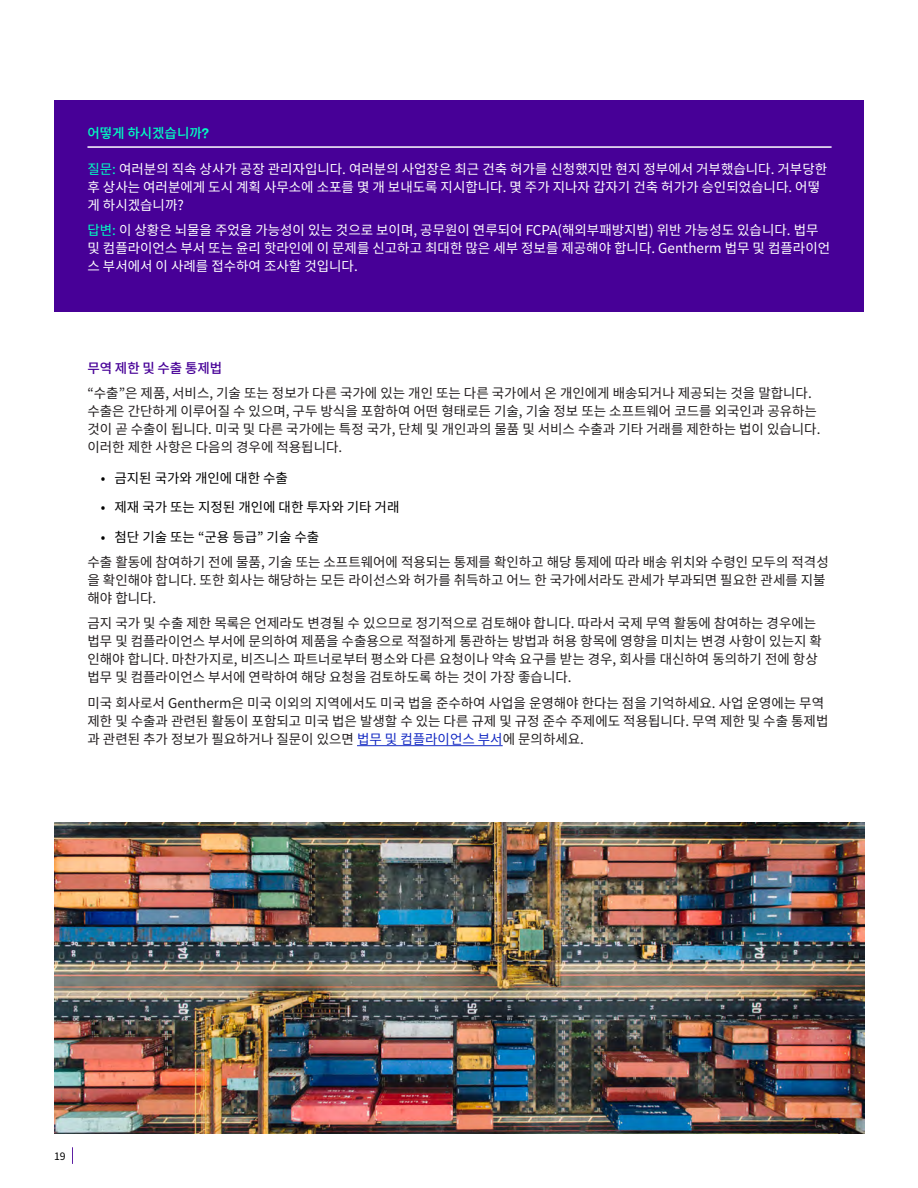
<style>
.page{position:relative;width:918px;height:1188px;background:#fff}
.page>*{position:absolute;margin:0;border:0;box-sizing:border-box;transform-origin:0 0}
._05_-_Body_Text{font:13.5px/18px "Noto Sans KR";color:#231f20}
._05_-_Body_Text-2{font:13.5px/18px "Noto Sans KR";color:#fff}
.t1{font:13.5px "Noto Sans KR";color:#000}
._04_-_Sub_header{font:500 13.5px "Noto Sans KR";color:#00ffc2}
._04_-_Sub_header-2{font:500 13.5px "Noto Sans KR";color:#470097}
.t2{font:10.5px "Noto Sans KR";color:#000}
.s1{font-family:"PP Neue Montreal";font-weight:600}
.s2{color:#00ffc2}
.s3{color:#1329c3}
</style>
<div class="page">
<svg style="left:72px;top:1147px;width:1px;height:17px"></svg>
<div style="left:54px;top:100px;width:810px;height:212px;background:#470097"></div>
<hr style="left:87px;top:146px;width:745px;height:2px;background:#fff">
<hr style="left:357px;top:745px;width:146px;height:1px;background:#1329c3">
<img style="left:55px;top:823px;width:810px;height:311px">
<p class="_04_-_Sub_header" style="left:87px;top:126px;width:123px">어떻게 하시겠습니까<span class="s1">?</span></p>
<p class="_05_-_Body_Text-2" style="left:87px;top:160px;width:741px"><span class="s2">질문:</span> 여러분의 직속 상사가 공장 관리자입니다. 여러분의 사업장은 최근 건축 허가를 신청했지만 현지 정부에서 거부했습니다. 거부당한 후 상사는 여러분에게 도시 계획 사무소에 소포를 몇 개 보내도록 지시합니다. 몇 주가 지나자 갑자기 건축 허가가 승인되었습니다. 어떻 게 하시겠습니까?</p>
<p class="_05_-_Body_Text-2" style="left:87px;top:221px;width:744px"><span class="s2">답변:</span> 이 상황은 뇌물을 주었을 가능성이 있는 것으로 보이며, 공무원이 연루되어 FCPA(해외부패방지법) 위반 가능성도 있습니다. 법무 및 컴플라이언스 부서 또는 윤리 핫라인에 이 문제를 신고하고 최대한 많은 세부 정보를 제공해야 합니다. Gentherm 법무 및 컴플라이언 스 부서에서 이 사례를 접수하여 조사할 것입니다.</p>
<p class="_04_-_Sub_header-2" style="left:87px;top:360px;width:136px">무역 제한 및 수출 통제법</p>
<p class="_05_-_Body_Text" style="left:87px;top:384px;width:735px">“수출”은 제품, 서비스, 기술 또는 정보가 다른 국가에 있는 개인 또는 다른 국가에서 온 개인에게 배송되거나 제공되는 것을 말합니다. 수출은 간단하게 이루어질 수 있으며, 구두 방식을 포함하여 어떤 형태로든 기술, 기술 정보 또는 소프트웨어 코드를 외국인과 공유하는 것이 곧 수출이 됩니다. 미국 및 다른 국가에는 특정 국가, 단체 및 개인과의 물품 및 서비스 수출과 기타 거래를 제한하는 법이 있습니다. 이러한 제한 사항은 다음의 경우에 적용됩니다.</p>
<p class="t1" style="left:101px;top:470px;width:189px">• 금지된 국가와 개인에 대한 수출</p>
<p class="t1" style="left:101px;top:500px;width:300px">• 제재 국가 또는 지정된 개인에 대한 투자와 기타 거래</p>
<p class="t1" style="left:101px;top:529px;width:220px">• 첨단 기술 또는 “군용 등급” 기술 수출</p>
<p class="_05_-_Body_Text" style="left:87px;top:553px;width:743px">수출 활동에 참여하기 전에 물품, 기술 또는 소프트웨어에 적용되는 통제를 확인하고 해당 통제에 따라 배송 위치와 수령인 모두의 적격성 을 확인해야 합니다. 또한 회사는 해당하는 모든 라이선스와 허가를 취득하고 어느 한 국가에서라도 관세가 부과되면 필요한 관세를 지불 해야 합니다.</p>
<p class="_05_-_Body_Text" style="left:87px;top:615px;width:736px">금지 국가 및 수출 제한 목록은 언제라도 변경될 수 있으므로 정기적으로 검토해야 합니다. 따라서 국제 무역 활동에 참여하는 경우에는 법무 및 컴플라이언스 부서에 문의하여 제품을 수출용으로 적절하게 통관하는 방법과 허용 항목에 영향을 미치는 변경 사항이 있는지 확 인해야 합니다. 마찬가지로, 비즈니스 파트너로부터 평소와 다른 요청이나 약속 요구를 받는 경우, 회사를 대신하여 동의하기 전에 항상 법무 및 컴플라이언스 부서에 연락하여 해당 요청을 검토하도록 하는 것이 가장 좋습니다.</p>
<p class="_05_-_Body_Text" style="left:87px;top:694px;width:742px">미국 회사로서 Gentherm은 미국 이외의 지역에서도 미국 법을 준수하여 사업을 운영해야 한다는 점을 기억하세요. 사업 운영에는 무역 제한 및 수출과 관련된 활동이 포함되고 미국 법은 발생할 수 있는 다른 규제 및 규정 준수 주제에도 적용됩니다. 무역 제한 및 수출 통제법 과 관련된 추가 정보가 필요하거나 질문이 있으면 <span class="s3">법무 및 컴플라이언스 부서</span>에 문의하세요.</p>
<p class="t2" style="left:54px;top:1150px;width:13px">19</p>
</div>
